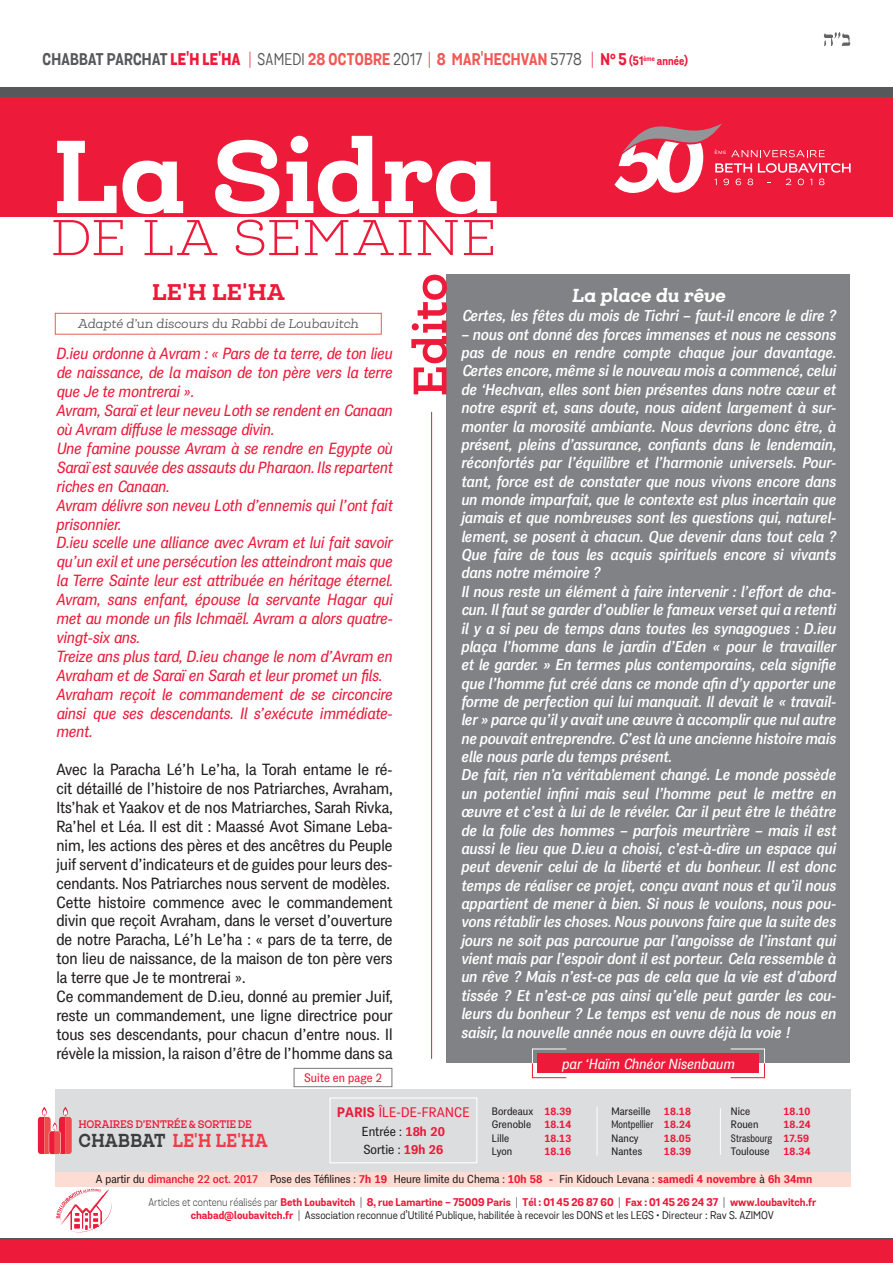
<style>
.page{position:relative;width:893px;height:1263px;background:#fff}
.page>*{position:absolute;margin:0;border:0;box-sizing:border-box;transform-origin:0 0}
.t1{font:900 21.75px "Queulat";color:#ed1a39}
.t2{font:900 18px "Queulat Alt";color:#ee3d46;scale:.86 1}
.t3{font:italic 900 18px "Queulat";letter-spacing:-.005em;color:#fff}
.t4{font:16.5px "Grota Sans Bold 58080";letter-spacing:.02em;color:#f05955;scale:.88 1}
.t5{font:italic 15.75px/18.9px "PF Das Grotesk Pro";color:#ed1a39}
.t6{font:15.75px/18.9px "PF Das Grotesk Pro";color:#231f20}
.t7{font:italic 500 15.3px/18.3px "PF Das Grotesk Pro";color:#fff}
.t8{font:italic 14.25px "PF Das Grotesk Pro";letter-spacing:.005em;color:#fff}
.t9{font:13.5px "PF Das Grotesk Pro";letter-spacing:.02em;color:#ed1a39}
.t10{font:12.75px/18px "PF Das Grotesk Pro";color:#231f20}
.t11{font:italic 12px "Queulat";letter-spacing:-.01em;color:#57585a}
.t12{font:12px "PF Das Grotesk Pro";letter-spacing:.015em;color:#ed1a39}
.t13{font:11.25px "PF Das Grotesk Pro";color:#231f20}
.t14{font:10.8px "Grota Sans Bold 58080";color:#ed1a39}
.t15{font:10.8px "Grota Sans Regular 86467";color:#231f20}
.t16{font:10.5px/13.5px "PF Das Grotesk Pro";letter-spacing:.005em;color:#231f20}
.t17{font:10.5px/13.5px "PF Das Grotesk Pro";letter-spacing:.005em;color:#231f20;text-align:justify;scale:.85 1}
.t18{font:700 10.5px "PF Das Grotesk Pro";letter-spacing:.02em;color:#ed1a39}
.t19{font:700 10.5px "Queulat Alt";letter-spacing:-.01em;color:#ed1a39;scale:.88 1}
.s1{color:#57585a}
.s2{font-family:"Grota Sans Extra Bold 04121";color:#ed1a39}
.s3{font-family:"Grota Sans Light 61955";color:#ed1a39}
.s4{font-family:"Grota Sans Regular 86467";color:#57585a}
.s5{color:#ed1a39}
.s6{font-size:12px;color:#ed1a39}
.s7{font-weight:700}
.s8{font-weight:700;color:#ed1a39}
.s9{color:#3e3e3f}
.s10{font-weight:500;color:#ed1a39}
.s11{font-family:"Grota Sans Light 61955";color:#231f20}
.s12{font-family:"Grota Sans Bold 58080";color:#ed1a39}
.s13{font-family:"Grota Sans Light 61955"}
</style>
<div class="page">
<div style="left:446px;top:275px;width:404px;height:788px;background:#808285"></div>
<div style="left:0;top:87px;width:893px;height:10px;background:#57585a"></div>
<div style="left:0;top:97px;width:893px;height:120px;background:#ed1a39"></div>
<svg style="left:53px;top:220px;width:440px;height:35px"></svg>
<svg style="left:57px;top:136px;width:440px;height:78px"></svg>
<svg style="left:411px;top:275px;width:36px;height:119px"></svg>
<svg style="left:824px;top:32px;width:26px;height:14px"></svg>
<hr style="left:431px;top:412px;width:1px;height:647px;background:#ed1a39">
<div style="left:538px;top:1054px;width:221px;height:19px;background:#ed1a39"></div>
<hr style="left:532px;top:1048px;width:34px;height:1px;background:#fff">
<hr style="left:532px;top:1077px;width:34px;height:1px;background:#ed1a39">
<svg style="left:532px;top:1048px;width:1px;height:29px"></svg>
<hr style="left:731px;top:1048px;width:33px;height:1px;background:#fff">
<hr style="left:731px;top:1077px;width:34px;height:1px;background:#ed1a39">
<svg style="left:764px;top:1048px;width:1px;height:29px"></svg>
<div style="left:55px;top:313px;width:326px;height:21px;border:1px solid #f05955"></div>
<hr style="left:0;top:1238px;width:893px;height:2px;background:#57585a">
<div style="left:0;top:1240px;width:893px;height:23px;background:#ed1a39"></div>
<div style="left:294px;top:1068px;width:98px;height:19px;border:1px solid #76787b"></div>
<div style="left:55px;top:1089px;width:795px;height:83px;background:#dcdddf"></div>
<div style="left:55px;top:1172px;width:795px;height:14px;background:#fdddd3"></div>
<svg style="left:38px;top:1107px;width:34px;height:47px"></svg>
<div style="left:329px;top:1097px;width:148px;height:66px;border:1px solid #fff"></div>
<hr style="left:720px;top:1108px;width:1px;height:47px;background:#fff">
<hr style="left:597px;top:1106px;width:1px;height:49px;background:#fff">
<svg style="left:56px;top:1189px;width:55px;height:43px"></svg>
<svg style="left:614px;top:123px;width:237px;height:70px"></svg>
<p class="t4" style="left:43px;top:49px;width:735px"><span class="s1">CHABBAT PARCHAT</span> <span class="s2">LE'H LE'HA</span> <span class="s3">|</span> <span class="s4">SAMEDI</span> 28 OCTOBRE <span class="s4">2017</span> <span class="s3">|</span> 8 MAR'HECHVAN <span class="s4">5778</span> <span class="s3">|</span> <span class="s5">N° 5</span> <span class="s6">(51</span><sup>ème</sup> <span class="s6">année)</span></p>
<h1 class="t1" style="left:152px;top:277px;width:134px">LE'H LE'HA</h1>
<p class="t11" style="left:78px;top:316px;width:282px">Adapté d’un discours du Rabbi de Loubavitch</p>
<p class="t5" style="left:56px;top:345px;width:338px">D.ieu ordonne à Avram : « Pars de ta terre, de ton lieu de naissance, de la maison de ton père vers la terre que Je te montrerai ».<br>Avram, Saraï et leur neveu Loth se rendent en Canaan où Avram diffuse le message divin.<br>Une famine pousse Avram à se rendre en Egypte où Saraï est sauvée des assauts du Pharaon. Ils repartent riches en Canaan.<br>Avram délivre son neveu Loth d’ennemis qui l’ont fait prisonnier.<br>D.ieu scelle une alliance avec Avram et lui fait savoir qu’un exil et une persécution les atteindront mais que la Terre Sainte leur est attribuée en héritage éternel.<br>Avram, sans enfant, épouse la servante Hagar qui met au monde un fils Ichmaël. Avram a alors quatre&shy;vingt-six ans.<br>Treize ans plus tard, D.ieu change le nom d’Avram en Avraham et de Saraï en Sarah et leur promet un fils.<br>Avraham reçoit le commandement de se circoncire ainsi que ses descendants. Il s’exécute immédiate&shy;ment.</p>
<p class="t6" style="left:56px;top:760px;width:338px">Avec la Paracha Lé’h Le’ha, la Torah entame le ré&shy;cit détaillé de l’histoire de nos Patriarches, Avraham, Its’hak et Yaakov et de nos Matriarches, Sarah Rivka, Ra’hel et Léa. Il est dit : Maassé Avot Simane Leba&shy;nim, les actions des pères et des ancêtres du Peuple juif servent d’indicateurs et de guides pour leurs des&shy;cendants. Nos Patriarches nous servent de modèles.<br>Cette histoire commence avec le commandement divin que reçoit Avraham, dans le verset d’ouverture de notre Paracha, Lé’h Le’ha : « pars de ta terre, de ton lieu de naissance, de la maison de ton père vers la terre que Je te montrerai ».<br>Ce commandement de D.ieu, donné au premier Juif, reste un commandement, une ligne directrice pour tous ses descendants, pour chacun d’entre nous. Il révèle la mission, la raison d’être de l’homme dans sa</p>
<p class="t12" style="left:304px;top:1070px;width:79px">Suite en page 2</p>
<p class="t3" style="left:571px;top:283px;width:156px">La place du rêve</p>
<p class="t7" style="left:461px;top:307px;width:376px">Certes, les fêtes du mois de Tichri – faut-il encore le dire ?</p>
<p class="t7" style="left:461px;top:325px;width:377px">– nous ont donné des forces immenses et nous ne cessons pas de nous en rendre compte chaque jour davantage.<br>Certes encore, même si le nouveau mois a commencé, celui de ‘Hechvan, elles sont bien présentes dans notre cœur et notre esprit et, sans doute, nous aident largement à sur&shy;monter la morosité ambiante. Nous devrions donc être, à présent, pleins d’assurance, confiants dans le lendemain, réconfortés par l’équilibre et l’harmonie universels. Pour&shy;tant, force est de constater que nous vivons encore dans un monde imparfait, que le contexte est plus incertain que jamais et que nombreuses sont les questions qui, naturel&shy;lement, se posent à chacun. Que devenir dans tout cela ?<br>Que faire de tous les acquis spirituels encore si vivants dans notre mémoire ?<br>Il nous reste un élément à faire intervenir : l’effort de cha&shy;cun. Il faut se garder d’oublier le fameux verset qui a retenti il y a si peu de temps dans toutes les synagogues : D.ieu plaça l’homme dans le jardin d’Eden « pour le travailler et le garder. » En termes plus contemporains, cela signifie que l’homme fut créé dans ce monde afin d’y apporter une forme de perfection qui lui manquait. Il devait le « travail&shy;ler » parce qu’il y avait une œuvre à accomplir que nul autre ne pouvait entreprendre. C’est là une ancienne histoire mais elle nous parle du temps présent.<br>De fait, rien n’a véritablement changé. Le monde possède un potentiel infini mais seul l’homme peut le mettre en œuvre et c’est à lui de le révéler. Car il peut être le théâtre de la folie des hommes – parfois meurtrière – mais il est aussi le lieu que D.ieu a choisi, c’est-à-dire un espace qui peut devenir celui de la liberté et du bonheur. Il est donc temps de réaliser ce projet, conçu avant nous et qu’il nous appartient de mener à bien. Si nous le voulons, nous pou&shy;vons rétablir les choses. Nous pouvons faire que la suite des jours ne soit pas parcourue par l’angoisse de l’instant qui vient mais par l’espoir dont il est porteur. Cela ressemble à un rêve ? Mais n’est-ce pas de cela que la vie est d’abord tissée ? Et n’est-ce pas ainsi qu’elle peut garder les cou&shy;leurs du bonheur ? Le temps est venu de nous de nous en saisir, la nouvelle année nous en ouvre déjà la voie !</p>
<p class="t8" style="left:562px;top:1055px;width:174px">par ‘Haïm Chnéor Nisenbaum</p>
<p class="t9" style="left:337px;top:1104px;width:134px"><span class="s7">PARIS</span> ÎLE-DE-FRANCE</p>
<p class="t10" style="left:362px;top:1123px;width:85px">Entrée : <span class="s8">18h 20<br></span>Sortie : <span class="s8">19h 26</span></p>
<p class="t16" style="left:492px;top:1104px;width:81px">Bordeaux <span class="s8">18.39<br></span>Grenoble</p>
<p class="t16" style="left:611px;top:1104px;width:41px">Marseille</p>
<p class="t16" style="left:731px;top:1104px;width:21px">Nice</p>
<p class="t18" style="left:783px;top:1104px;width:28px">18.10</p>
<p class="t16" style="left:731px;top:1118px;width:29px">Rouen</p>
<p class="t17" style="left:611px;top:1104px;width:95px;text-indent:52px"><span class="s8">18.18<br></span>Montpellier <span class="s8">18.24<br></span>Nancy</p>
<p class="t19" style="left:78px;top:1117px;width:199px">HORAIRES D’ENTRÉE &amp; SORTIE DE</p>
<p class="t2" style="left:78px;top:1128px;width:221px"><span class="s9">CHABBAT</span> LE'H LE'HA</p>
<p class="t18" style="left:544px;top:1118px;width:29px">18.14</p>
<p class="t17" style="left:731px;top:1118px;width:95px;text-align:left;text-indent:53px"><span class="s8">18.24<br></span>Strasbourg <span class="s8">17.59<br></span>Toulouse</p>
<p class="t16" style="left:492px;top:1131px;width:19px">Lille</p>
<p class="t18" style="left:544px;top:1131px;width:29px">18.13</p>
<p class="t16" style="left:492px;top:1145px;width:22px">Lyon</p>
<p class="t18" style="left:544px;top:1145px;width:28px">18.16</p>
<p class="t18" style="left:664px;top:1131px;width:29px">18.05</p>
<p class="t16" style="left:611px;top:1145px;width:32px">Nantes</p>
<p class="t18" style="left:664px;top:1145px;width:29px">18.39</p>
<p class="t18" style="left:783px;top:1145px;width:29px">18.34</p>
<p class="t13" style="left:96px;top:1173px;width:718px">A partir du <span class="s10">dimanche 22 oct. 2017</span> Pose des Téfilines : <span class="s8">7h 19</span> Heure limite du Chema : <span class="s8">10h 58 -</span> Fin Kidouch Levana : <span class="s8">samedi 4 novembre</span> à <span class="s8">6h 34mn</span></p>
<p class="t14" style="left:149px;top:1195px;width:669px"><span class="s11">Articles et contenu réalisés par</span> Beth Loubavitch <span class="s11">|</span> 8, rue Lamartine - 75009 Paris <span class="s11">|</span> Tél : 01 45 26 87 60 <span class="s11">|</span> Fax : 01 45 26 24 37 <span class="s11">|</span> www.loubavitch.fr</p>
<p class="t15" style="left:191px;top:1209px;width:585px"><span class="s12">chabad@loubavitch.fr</span> <span class="s13">|</span> Association reconnue d’Utilité Publique, habilitée à recevoir les DONS et les LEGS • Directeur : Rav S. AZIMOV</p>
</div>
